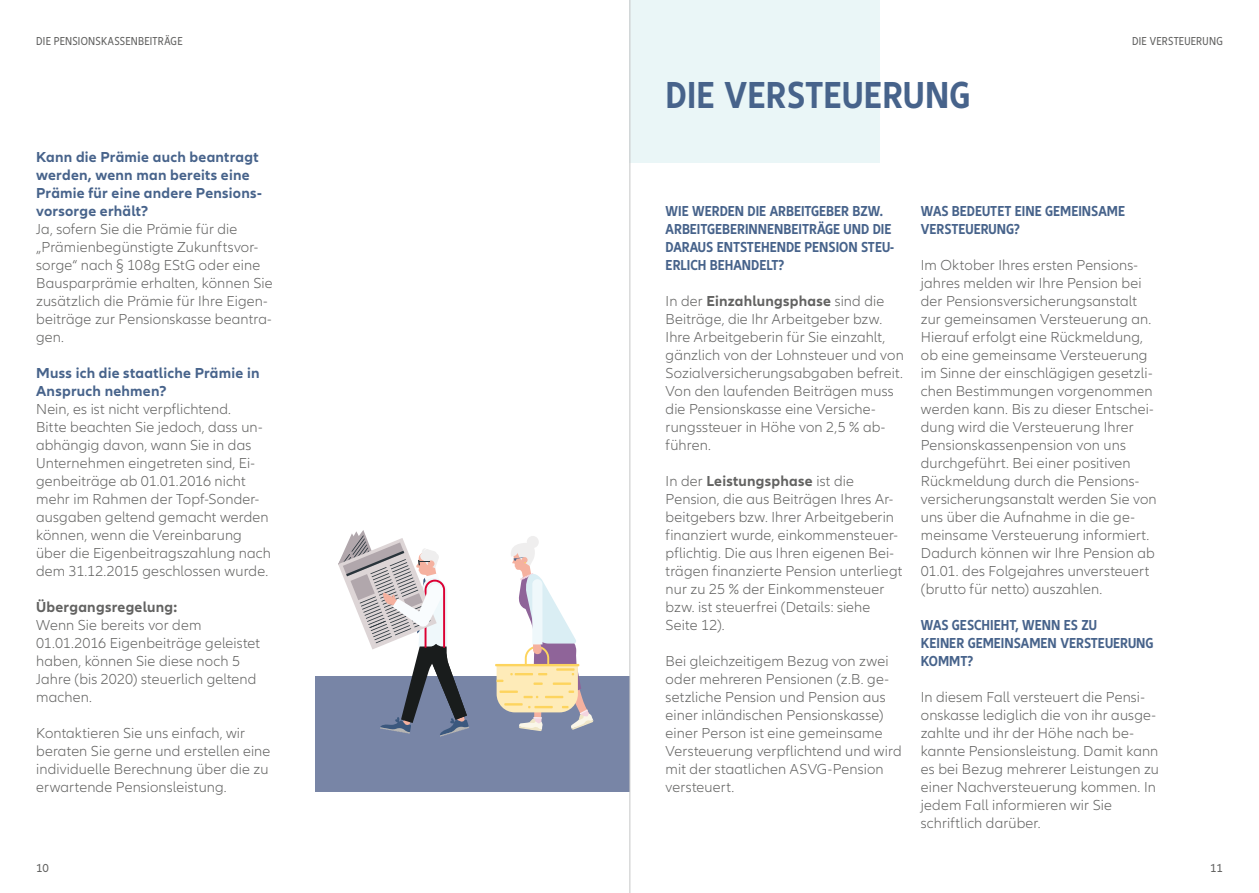
<style>
.page{position:relative;width:1259px;height:893px;background:#fff}
.page>*{position:absolute;margin:0;border:0;box-sizing:border-box;transform-origin:0 0}
.t1{font:700 condensed 39px "Allianz Neo";letter-spacing:.005em;color:#47638b}
.t2{font:300 15px/18px "Allianz Neo";letter-spacing:.01em;color:#626261}
.t3{font:700 condensed 15px/18px "Allianz Neo";color:#47638b}
.t4{font:700 15px/18px "Allianz Neo";letter-spacing:.015em;color:#47638b}
.t5{font:700 15px "Allianz Neo";letter-spacing:.015em;color:#626261}
.t6{font:condensed 12px "Allianz Neo";letter-spacing:.02em;color:#626261}
.t7{font:12px "Allianz Neo";color:#626261}
.s1{font-weight:700}
</style>
<div class="page">
<div style="left:315px;top:676px;width:314px;height:116px;background:#7885a6"></div>
<div style="left:527px;top:536px;width:12px;height:12px;background:#efeeee;border-radius:50%"></div>
<hr style="left:495px;top:664px;width:84px;height:2px;background:#fdd45e">
<svg style="left:496px;top:539px;width:97px;height:192px"></svg>
<svg style="left:338px;top:530px;width:131px;height:207px"></svg>
<div style="left:629px;top:0;width:251px;height:162px;background:#eaf6f7"></div>
<hr style="left:629px;top:0;width:1px;height:893px;background:#c5c6c6">
<p class="t6" style="left:36px;top:34px;width:148px">DIE PENSIONSKASSENBEITRÄGE</p>
<p class="t4" style="left:36px;top:148px;width:227px">Kann die Prämie auch beantragt werden, wenn man bereits eine<br>Prämie für eine andere Pensions&shy;vorsorge erhält?</p>
<p class="t2" style="left:36px;top:221px;width:238px">Ja, sofern Sie die Prämie für die „Prämienbegünstigte Zukunftsvor&shy;sorge“ nach § 108g EStG oder eine<br>Bausparprämie erhalten, können Sie zusätzlich die Prämie für Ihre Eigen&shy;beiträge zur Pensionskasse beantra&shy;gen.</p>
<p class="t4" style="left:36px;top:364px;width:225px">Muss ich die staatliche Prämie in<br>Anspruch nehmen?</p>
<p class="t2" style="left:36px;top:401px;width:236px">Nein, es ist nicht verpflichtend.<br>Bitte beachten Sie jedoch, dass un&shy;abhängig davon, wann Sie in das Unternehmen eingetreten sind, Ei&shy;genbeiträge ab 01.01.2016 nicht mehr im Rahmen der Topf-Sonder&shy;ausgaben geltend gemacht werden können, wenn die Vereinbarung über die Eigenbeitragszahlung nach dem 31.12.2015 geschlossen wurde.</p>
<p class="t5" style="left:36px;top:598px;width:143px">Übergangsregelung:</p>
<p class="t2" style="left:36px;top:617px;width:225px">Wenn Sie bereits vor dem<br>01.01.2016 Eigenbeiträge geleistet haben, können Sie diese noch 5<br>Jahre (bis 2020) steuerlich geltend machen.</p>
<p class="t2" style="left:36px;top:725px;width:236px">Kontaktieren Sie uns einfach, wir beraten Sie gerne und erstellen eine individuelle Berechnung über die zu erwartende Pensionsleistung.</p>
<h1 class="t1" style="left:665px;top:73px;width:306px">DIE VERSTEUERUNG</h1>
<p class="t6" style="left:1132px;top:34px;width:92px">DIE VERSTEUERUNG</p>
<p class="t3" style="left:665px;top:202px;width:230px">WIE WERDEN DIE ARBEITGEBER BZW.<br>ARBEITGEBERINNENBEITRÄGE UND DIE<br>DARAUS ENTSTEHENDE PENSION STEU-<br>ERLICH BEHANDELT?</p>
<p class="t2" style="left:665px;top:293px;width:240px">In der <span class="s1">Einzahlungsphase</span> sind die<br>Beiträge, die Ihr Arbeitgeber bzw.<br>Ihre Arbeitgeberin für Sie einzahlt, gänzlich von der Lohnsteuer und von<br>Sozialversicherungsabgaben befreit.<br>Von den laufenden Beiträgen muss die Pensionskasse eine Versiche&shy;rungssteuer in Höhe von 2,5 % ab&shy;führen.</p>
<p class="t2" style="left:665px;top:473px;width:238px">In der <span class="s1">Leistungsphase</span> ist die Pension, die aus Beiträgen Ihres Ar&shy;beitgebers bzw. Ihrer Arbeitgeberin finanziert wurde, einkommensteuer&shy;pflichtig. Die aus Ihren eigenen Bei&shy;trägen finanzierte Pension unterliegt nur zu 25 % der Einkommensteuer bzw. ist steuerfrei (Details: siehe Seite 12).</p>
<p class="t2" style="left:665px;top:653px;width:237px">Bei gleichzeitigem Bezug von zwei oder mehreren Pensionen (z.B. ge&shy;setzliche Pension und Pension aus einer inländischen Pensionskasse) einer Person ist eine gemeinsame<br>Versteuerung verpflichtend und wird mit der staatlichen ASVG-Pension versteuert.</p>
<p class="t3" style="left:921px;top:202px;width:206px">WAS BEDEUTET EINE GEMEINSAME<br>VERSTEUERUNG?</p>
<p class="t2" style="left:921px;top:257px;width:237px">Im Oktober Ihres ersten Pensions&shy;jahres melden wir Ihre Pension bei der Pensionsversicherungsanstalt zur gemeinsamen Versteuerung an.<br>Hierauf erfolgt eine Rückmeldung, ob eine gemeinsame Versteuerung im Sinne der einschlägigen gesetzli&shy;chen Bestimmungen vorgenommen werden kann. Bis zu dieser Entschei&shy;dung wird die Versteuerung Ihrer Pensionskassenpension von uns durchgeführt. Bei einer positiven Rückmeldung durch die Pensions&shy;versicherungsanstalt werden Sie von uns über die Aufnahme in die ge&shy;meinsame Versteuerung informiert.<br>Dadurch können wir Ihre Pension ab 01.01. des Folgejahres unversteuert (brutto für netto) auszahlen.</p>
<p class="t3" style="left:921px;top:617px;width:234px">WAS GESCHIEHT, WENN ES ZU<br>KEINER GEMEINSAMEN VERSTEUERUNG<br>KOMMT?</p>
<p class="t2" style="left:921px;top:689px;width:240px">In diesem Fall versteuert die Pensi&shy;onskasse lediglich die von ihr ausge&shy;zahlte und ihr der Höhe nach be&shy;kannte Pensionsleistung. Damit kann es bei Bezug mehrerer Leistungen zu einer Nachversteuerung kommen. In jedem Fall informieren wir Sie schriftlich darüber.</p>
<p class="t7" style="left:36px;top:861px;width:14px">10</p>
<p class="t7" style="left:1210px;top:861px;width:14px">11</p>
</div>
